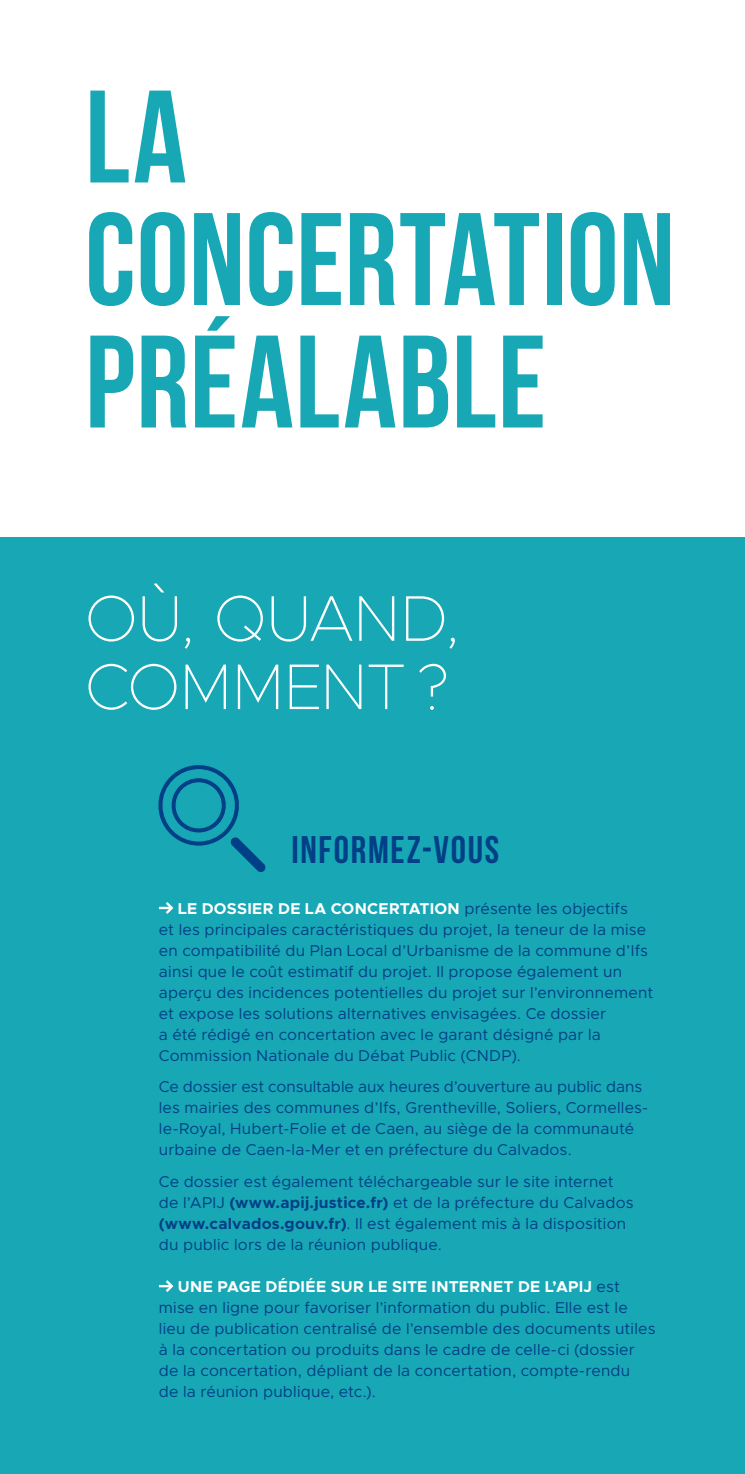
<style>
.page{position:relative;width:745px;height:1474px;background:#fff}
.page>*{position:absolute;margin:0;border:0;box-sizing:border-box;transform-origin:0 0}
.t1{font:700 131.25px/122.5px "Bebas Neue";letter-spacing:.005em;color:#18a7b5}
.t2{font:100 64.75px/68.2px "Metropolis";letter-spacing:-.005em;color:#fff}
.t3{font:700 38.5px "Bebas Neue";letter-spacing:.045em;color:#023f86}
.t4{font:15.75px/21px "Metropolis";letter-spacing:.015em;color:#023f86}
.s1{font-weight:700;color:#fff}
.s2{font-weight:700}
</style>
<div class="page">
<div style="left:0;top:537px;width:744px;height:936px;background:#18a7b5"></div>
<svg style="left:158px;top:765px;width:108px;height:107px"></svg>
<svg style="left:159px;top:902px;width:15px;height:12px"></svg>
<svg style="left:159px;top:1280px;width:15px;height:12px"></svg>
<h1 class="t1" style="left:85px;top:74px;width:591px">LA<br>CONCERTATION<br>PRÉALABLE</h1>
<h2 class="t2" style="left:85px;top:584px;width:376px">OÙ, QUAND,<br>COMMENT ?</h2>
<h3 class="t3" style="left:291px;top:828px;width:209px">INFORMEZ-VOUS</h3>
<p class="t4" style="left:159px;top:898px;width:495px;text-indent:19px"><span class="s1">LE DOSSIER DE LA CONCERTATION</span> présente les objectifs<br>et les principales caractéristiques du projet, la teneur de la mise en compatibilité du Plan Local d’Urbanisme de la commune d’Ifs ainsi que le coût estimatif du projet. Il propose également un aperçu des incidences potentielles du projet sur l’environnement et expose les solutions alternatives envisagées. Ce dossier<br>a été rédigé en concertation avec le garant désigné par la Commission Nationale du Débat Public (CNDP).</p>
<p class="t4" style="left:159px;top:1076px;width:490px">Ce dossier est consultable aux heures d’ouverture au public dans les mairies des communes d’Ifs, Grentheville, Soliers, Cormelles&shy;le-Royal, Hubert-Folie et de Caen, au siège de la communauté urbaine de Caen-la-Mer et en préfecture du Calvados.</p>
<p class="t4" style="left:159px;top:1171px;width:476px">Ce dossier est également téléchargeable sur le site internet de l’APIJ <span class="s2">(www.apij.justice.fr)</span> et de la préfecture du Calvados <span class="s2">(www.calvados.gouv.fr)</span>. Il est également mis à la disposition du public lors de la réunion publique.</p>
<p class="t4" style="left:159px;top:1276px;width:498px;text-indent:19px"><span class="s1">UNE PAGE DÉDIÉE SUR LE SITE INTERNET DE L’APIJ</span> est mise en ligne pour favoriser l’information du public. Elle est le lieu de publication centralisé de l’ensemble des documents utiles à la concertation ou produits dans le cadre de celle-ci (dossier de la concertation, dépliant de la concertation, compte-rendu<br>de la réunion publique, etc.).</p>
</div>
